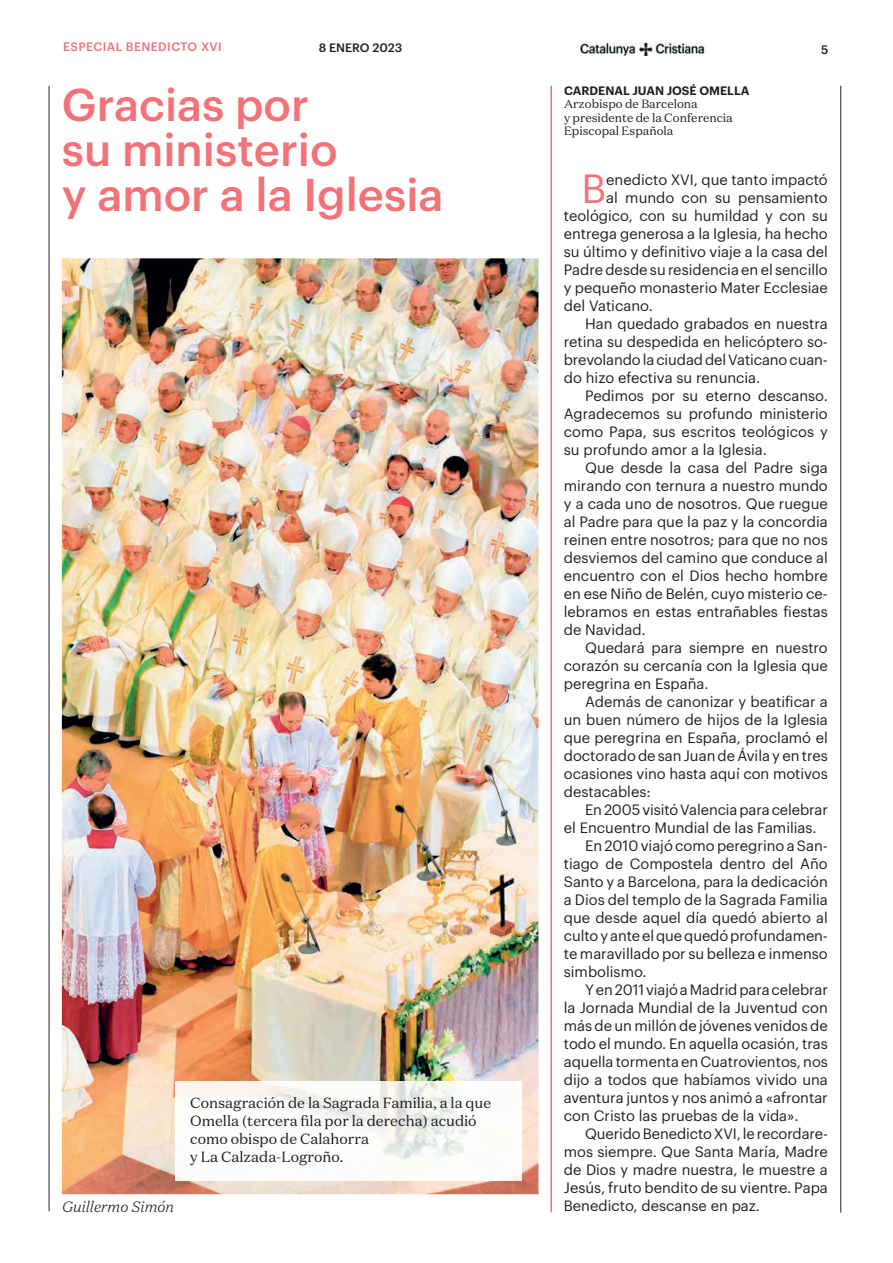
<style>
.page{position:relative;width:893px;height:1263px;background:#fff}
.page>*{position:absolute;margin:0;border:0;box-sizing:border-box;transform-origin:0 0}
.t1{font:500 45px/45px "Graphik";color:#f27278}
.t2{font:39.9px "Graphik";color:#f27278}
.t3{font:italic 300 15px "Domaine Text";color:#231f20}
.t4{font:14.7px "Graphik";color:#231f20}
.t5{font:14.7px/18px "Domaine Text";color:#231f20}
.t6{font:12px/13.5px "Domaine Text";color:#231f20}
.t7{font:600 12px "Graphik";color:#231f20}
.t8{font:500 12px "Graphik";letter-spacing:.035em;color:#f27278}
.t9{font:500 12px "Graphik";color:#231f20}
</style>
<div class="page">
<img style="left:580px;top:42px;width:127px;height:13px">
<hr style="left:49px;top:86px;width:1px;height:1125px;background:#231f20">
<hr style="left:840px;top:86px;width:1px;height:1127px;background:#231f20">
<hr style="left:550px;top:86px;width:2px;height:1126px;background:#f27278">
<img style="left:62px;top:258px;width:476px;height:936px">
<img style="left:176px;top:1081px;width:346px;height:100px">
<p class="t8" style="left:63px;top:38px;width:160px">ESPECIAL BENEDICTO XVI</p>
<p class="t9" style="left:319px;top:38px;width:85px">8 ENERO 2023</p>
<p class="t9" style="left:821px;top:40px;width:9px">5</p>
<h1 class="t1" style="left:62px;top:79px;width:383px">Gracias por<br>su ministerio<br>y amor a la Iglesia</h1>
<p class="t7" style="left:564px;top:81px;width:187px">CARDENAL JUAN JOSÉ OMELLA</p>
<p class="t6" style="left:564px;top:97px;width:170px">Arzobispo de Barcelona<br>y presidente de la Conferencia<br>Episcopal Española</p>
<h2 class="t2" style="left:581px;top:159px;width:26px">B</h2>
<p class="t4" style="left:606px;top:169px;width:223px">enedicto XVI, que tanto impactó</p>
<p class="t4" style="left:606px;top:187px;width:223px">al mundo con su pensamiento</p>
<p class="t4" style="left:564px;top:205px;width:265px">teológico, con su humildad y con su</p>
<p class="t4" style="left:564px;top:223px;width:265px">entrega generosa a la Iglesia, ha hecho</p>
<p class="t4" style="left:564px;top:241px;width:265px">su último y definitivo viaje a la casa del</p>
<p class="t4" style="left:564px;top:259px;width:265px">Padre desde su residencia en el sencillo</p>
<p class="t4" style="left:564px;top:277px;width:265px">y pequeño monasterio Mater Ecclesiae</p>
<p class="t4" style="left:564px;top:295px;width:90px">del Vaticano.</p>
<p class="t4" style="left:585px;top:313px;width:244px">Han quedado grabados en nuestra</p>
<p class="t4" style="left:564px;top:331px;width:266px">retina su despedida en helicóptero so-</p>
<p class="t4" style="left:564px;top:349px;width:265px">brevolando la ciudad del Vaticano cuan-</p>
<p class="t4" style="left:564px;top:367px;width:198px">do hizo efectiva su renuncia.</p>
<p class="t4" style="left:585px;top:385px;width:244px">Pedimos por su eterno descanso.</p>
<p class="t4" style="left:564px;top:403px;width:265px">Agradecemos su profundo ministerio</p>
<p class="t4" style="left:564px;top:421px;width:265px">como Papa, sus escritos teológicos y</p>
<p class="t4" style="left:564px;top:439px;width:205px">su profundo amor a la Iglesia.</p>
<p class="t4" style="left:585px;top:457px;width:244px">Que desde la casa del Padre siga</p>
<p class="t4" style="left:564px;top:475px;width:265px">mirando con ternura a nuestro mundo</p>
<p class="t4" style="left:564px;top:493px;width:265px">y a cada uno de nosotros. Que ruegue</p>
<p class="t4" style="left:564px;top:511px;width:265px">al Padre para que la paz y la concordia</p>
<p class="t4" style="left:564px;top:529px;width:265px">reinen entre nosotros; para que no nos</p>
<p class="t4" style="left:564px;top:547px;width:266px">desviemos del camino que conduce al</p>
<p class="t4" style="left:564px;top:565px;width:265px">encuentro con el Dios hecho hombre</p>
<p class="t4" style="left:564px;top:583px;width:265px">en ese Niño de Belén, cuyo misterio ce-</p>
<p class="t4" style="left:564px;top:601px;width:265px">lebramos en estas entrañables fiestas</p>
<p class="t4" style="left:564px;top:619px;width:83px">de Navidad.</p>
<p class="t4" style="left:585px;top:637px;width:244px">Quedará para siempre en nuestro</p>
<p class="t4" style="left:564px;top:655px;width:265px">corazón su cercanía con la Iglesia que</p>
<p class="t4" style="left:564px;top:673px;width:146px">peregrina en España.</p>
<p class="t4" style="left:585px;top:691px;width:244px">Además de canonizar y beatificar a</p>
<p class="t4" style="left:564px;top:709px;width:265px">un buen número de hijos de la Iglesia</p>
<p class="t4" style="left:564px;top:727px;width:265px">que peregrina en España, proclamó el</p>
<p class="t4" style="left:564px;top:745px;width:265px">doctorado de san Juan de Ávila y en tres</p>
<p class="t4" style="left:564px;top:763px;width:265px">ocasiones vino hasta aquí con motivos</p>
<p class="t4" style="left:564px;top:781px;width:88px">destacables:</p>
<p class="t4" style="left:585px;top:799px;width:244px">En 2005 visitó Valencia para celebrar</p>
<p class="t4" style="left:564px;top:817px;width:254px">el Encuentro Mundial de las Familias.</p>
<p class="t4" style="left:585px;top:835px;width:244px">En 2010 viajó como peregrino a San-</p>
<p class="t4" style="left:564px;top:853px;width:266px">tiago de Compostela dentro del Año</p>
<p class="t4" style="left:564px;top:871px;width:265px">Santo y a Barcelona, para la dedicación</p>
<p class="t4" style="left:564px;top:889px;width:265px">a Dios del templo de la Sagrada Familia</p>
<p class="t4" style="left:564px;top:907px;width:265px">que desde aquel día quedó abierto al</p>
<p class="t4" style="left:564px;top:925px;width:266px">culto y ante el que quedó profundamen-</p>
<p class="t4" style="left:564px;top:943px;width:265px">te maravillado por su belleza e inmenso</p>
<p class="t4" style="left:564px;top:961px;width:84px">simbolismo.</p>
<p class="t4" style="left:585px;top:979px;width:244px">Y en 2011 viajó a Madrid para celebrar</p>
<p class="t4" style="left:564px;top:996px;width:265px">la Jornada Mundial de la Juventud con</p>
<p class="t4" style="left:564px;top:1014px;width:266px">más de un millón de jóvenes venidos de</p>
<p class="t4" style="left:564px;top:1032px;width:265px">todo el mundo. En aquella ocasión, tras</p>
<p class="t4" style="left:564px;top:1050px;width:266px">aquella tormenta en Cuatrovientos, nos</p>
<p class="t4" style="left:564px;top:1068px;width:265px">dijo a todos que habíamos vivido una</p>
<p class="t4" style="left:564px;top:1086px;width:265px">aventura juntos y nos animó a «afrontar</p>
<p class="t4" style="left:564px;top:1104px;width:236px">con Cristo las pruebas de la vida».</p>
<p class="t4" style="left:585px;top:1122px;width:244px">Querido Benedicto XVI, le recordare-</p>
<p class="t4" style="left:564px;top:1140px;width:265px">mos siempre. Que Santa María, Madre</p>
<p class="t4" style="left:564px;top:1158px;width:266px">de Dios y madre nuestra, le muestre a</p>
<p class="t4" style="left:564px;top:1176px;width:265px">Jesús, fruto bendito de su vientre. Papa</p>
<p class="t4" style="left:564px;top:1194px;width:198px">Benedicto, descanse en paz.</p>
<p class="t5" style="left:190px;top:1093px;width:302px">Consagración de la Sagrada Familia, a la que Omella (tercera fila por la derecha) acudió como obispo de Calahorra<br>y La Calzada-Logroño.</p>
<p class="t3" style="left:62px;top:1197px;width:114px">Guillermo Simón</p>
</div>
